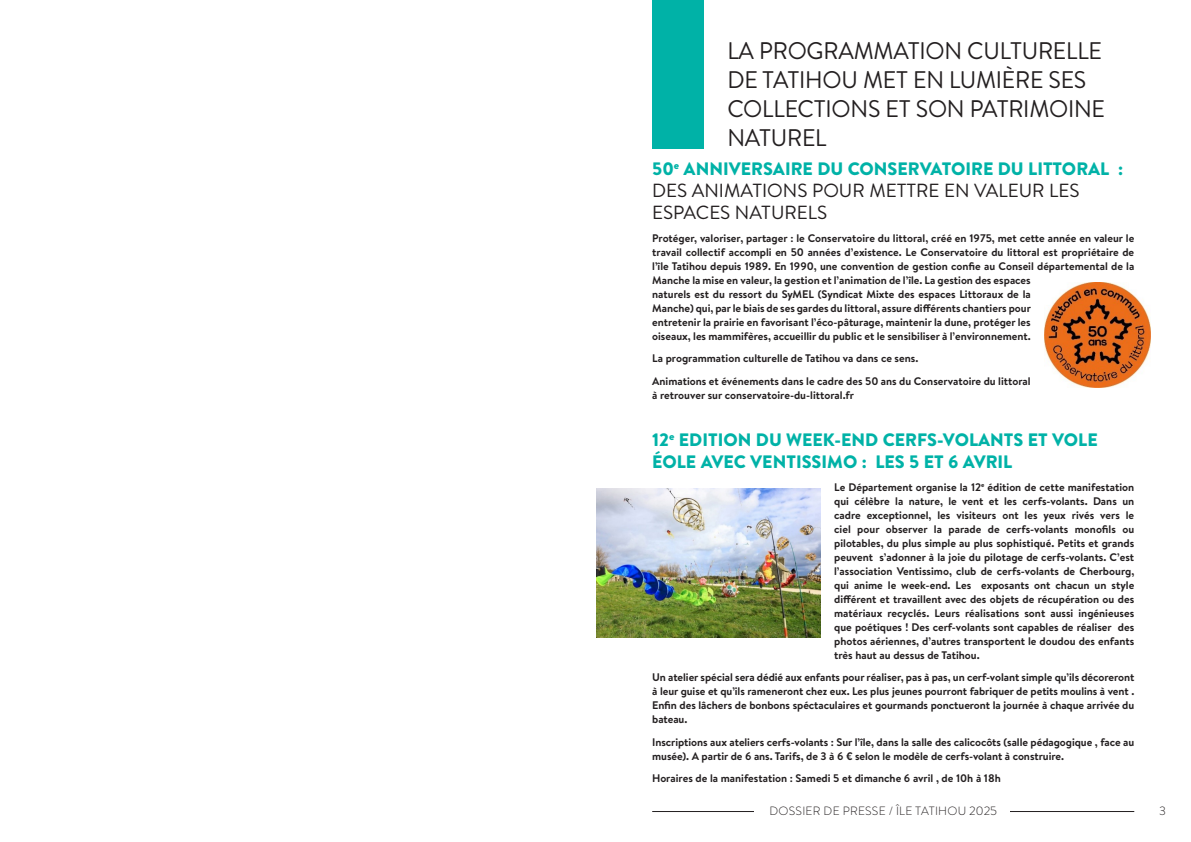
<style>
.page{position:relative;width:1191px;height:842px;background:#fff}
.page>*{position:absolute;margin:0;border:0;box-sizing:border-box;transform-origin:0 0}
.Style_de_paragraphe_10{font:24px/28.8px "Brandon Text";letter-spacing:-.01em;color:#231f20}
.Style_de_paragraphe_5{font:19px/22px "Brandon Text";color:#231f20}
.Style_de_paragraphe_5-2{font:900 18px/22px "Brandon Text";color:#00b2a7}
.t1{font:300 12px "Brandon Text";letter-spacing:.02em;color:#231f20}
.texte{font:700 11px/14px "Brandon Text";color:#231f20}
</style>
<div class="page">
<hr style="left:652px;top:811px;width:482px;height:1px;background:#231f20">
<div style="left:754px;top:799px;width:255px;height:23px;background:#fff"></div>
<div style="left:652px;top:0;width:51px;height:149px;background:#00b2a7"></div>
<img style="left:596px;top:489px;width:224px;height:149px">
<img style="left:1045px;top:282px;width:105px;height:106px">
<p class="Style_de_paragraphe_10" style="left:727px;top:36px;width:379px">LA PROGRAMMATION CULTURELLE<br>DE TATIHOU MET EN LUMIÈRE SES<br>COLLECTIONS ET SON PATRIMOINE<br>NATUREL</p>
<p class="Style_de_paragraphe_5-2" style="left:652px;top:158px;width:472px">50<sup>e</sup> ANNIVERSAIRE DU CONSERVATOIRE DU LITTORAL :</p>
<p class="Style_de_paragraphe_5" style="left:652px;top:179px;width:429px">DES ANIMATIONS POUR METTRE EN VALEUR LES<br>ESPACES NATURELS</p>
<p class="texte" style="left:652px;top:231px;width:483px">Protéger, valoriser, partager : le Conservatoire du littoral, créé en 1975, met cette année en valeur le travail collectif accompli en 50 années d’existence. Le Conservatoire du littoral est propriétaire de l’île Tatihou depuis 1989. En 1990, une convention de gestion confie au Conseil départemental de la Manche la mise en valeur, la gestion et l’animation de l’île. La gestion des espaces<br>naturels est du ressort du SyMEL (Syndicat Mixte des espaces Littoraux de la<br>Manche) qui, par le biais de ses gardes du littoral, assure différents chantiers pour<br>entretenir la prairie en favorisant l’éco-pâturage, maintenir la dune, protéger les<br>oiseaux, les mammifères, accueillir du public et le sensibiliser à l’environnement.</p>
<p class="texte" style="left:652px;top:351px;width:268px">La programmation culturelle de Tatihou va dans ce sens.</p>
<p class="texte" style="left:652px;top:374px;width:380px">Animations et événements dans le cadre des 50 ans du Conservatoire du littoral à retrouver sur conservatoire-du-littoral.fr</p>
<p class="Style_de_paragraphe_5-2" style="left:652px;top:429px;width:447px">12<sup>e</sup> EDITION DU WEEK-END CERFS-VOLANTS ET VOLE<br>ÉOLE AVEC VENTISSIMO : LES 5 ET 6 AVRIL</p>
<p class="texte" style="left:834px;top:480px;width:302px;text-align:justify">Le Département organise la 12<sup>e</sup> édition de cette manifestation qui célèbre la nature, le vent et les cerfs-volants. Dans un cadre exceptionnel, les visiteurs ont les yeux rivés vers le ciel pour observer la parade de cerfs-volants monofils ou pilotables, du plus simple au plus sophistiqué. Petits et grands peuvent s’adonner à la joie du pilotage de cerfs-volants. C’est l’association Ventissimo, club de cerfs-volants de Cherbourg, qui anime le week-end. Les exposants ont chacun un style différent et travaillent avec des objets de récupération ou des matériaux recyclés. Leurs réalisations sont aussi ingénieuses que poétiques ! Des cerf-volants sont capables de réaliser des photos aériennes, d’autres transportent le doudou des enfants très haut au dessus de Tatihou.</p>
<p class="texte" style="left:652px;top:670px;width:483px;text-align:justify">Un atelier spécial sera dédié aux enfants pour réaliser, pas à pas, un cerf-volant simple qu’ils décoreront à leur guise et qu’ils rameneront chez eux. Les plus jeunes pourront fabriquer de petits moulins à vent .<br>Enfin des lâchers de bonbons spéctaculaires et gourmands ponctueront la journée à chaque arrivée du bateau.</p>
<p class="texte" style="left:652px;top:735px;width:483px">Inscriptions aux ateliers cerfs-volants : Sur l’île, dans la salle des calicocôts (salle pédagogique , face au musée). A partir de 6 ans. Tarifs, de 3 à 6 € selon le modèle de cerfs-volant à construire.</p>
<p class="texte" style="left:652px;top:771px;width:350px">Horaires de la manifestation : Samedi 5 et dimanche 6 avril , de 10h à 18h</p>
<p class="t1" style="left:769px;top:803px;width:229px">DOSSIER DE PRESSE / ÎLE TATIHOU 2025</p>
<p class="t1" style="left:1159px;top:803px;width:8px">3</p>
</div>
